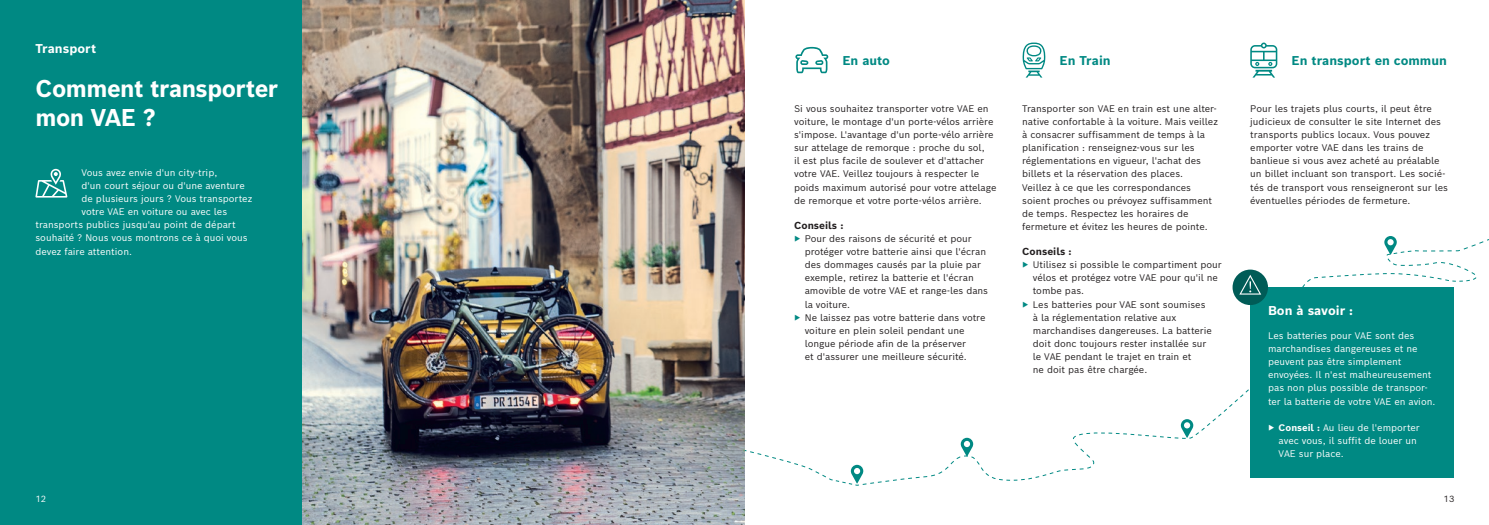
<style>
.page{position:relative;width:1489px;height:525px;background:#fff}
.page>*{position:absolute;margin:0;border:0;box-sizing:border-box;transform-origin:0 0}
.t1{font:700 23.75px/28.5px "Bosch Sans";letter-spacing:-.02em;color:#fff}
.t2{font:700 12.5px "Bosch Sans";color:#008983}
.t3{font:700 12.5px "Bosch Sans";color:#fff}
.t4{font:700 10px "Bosch Sans";color:#231f20}
.t5{font:9.38px/13.1px "Bosch Sans";color:#231f20}
.t6{font:9.38px/13.1px "Bosch Sans";color:#fff}
.t7{font:8.75px "Bosch Sans";color:#fff}
.t8{font:8.75px "Bosch Sans";color:#231f20}
.s1{font-weight:300;color:#008983}
.s2{font-weight:300}
.s3{font-weight:700}
</style>
<div class="page">
<svg style="left:744px;top:238px;width:744px;height:248px"></svg>
<img style="left:301px;top:0;width:443px;height:524px">
<div style="left:0;top:0;width:301px;height:524px;background:#008983"></div>
<div style="left:1250px;top:287px;width:203px;height:190px;background:#008983"></div>
<svg style="left:1022px;top:43px;width:23px;height:35px"></svg>
<svg style="left:1250px;top:43px;width:27px;height:35px"></svg>
<svg style="left:795px;top:47px;width:33px;height:26px"></svg>
<div style="left:1232px;top:269px;width:35px;height:36px;background:#005c57;border-radius:50%"></div>
<svg style="left:1239px;top:275px;width:22px;height:19px"></svg>
<svg style="left:35px;top:169px;width:32px;height:28px"></svg>
<h2 class="t3" style="left:35px;top:40px;width:62px">Transport</h2>
<h1 class="t1" style="left:35px;top:74px;width:244px">Comment transporter mon VAE ?</h1>
<p class="t6" style="left:81px;top:165px;width:137px">Vous avez envie d'un city-trip,</p>
<p class="t6" style="left:81px;top:178px;width:165px">d'un court séjour ou d'une aventure</p>
<p class="t6" style="left:81px;top:191px;width:172px">de plusieurs jours ? Vous transportez</p>
<p class="t6" style="left:81px;top:205px;width:147px">votre VAE en voiture ou avec les</p>
<p class="t6" style="left:35px;top:218px;width:202px">transports publics jusqu'au point de départ</p>
<p class="t6" style="left:35px;top:231px;width:214px">souhaité ? Nous vous montrons ce à quoi vous</p>
<p class="t6" style="left:35px;top:244px;width:98px">devez faire attention.</p>
<h2 class="t2" style="left:842px;top:52px;width:49px">En auto</h2>
<h2 class="t2" style="left:1059px;top:52px;width:53px">En Train</h2>
<h2 class="t2" style="left:1291px;top:52px;width:157px">En transport en commun</h2>
<p class="t5" style="left:1022px;top:101px;width:197px">Transporter son VAE en train est une alter&shy;native confortable à la voiture. Mais veillez à consacrer suffisamment de temps à la planification : renseignez-vous sur les réglementations en vigueur, l'achat des billets et la réservation des places.<br>Veillez à ce que les correspondances soient proches ou prévoyez suffisamment de temps. Respectez les horaires de fermeture et évitez les heures de pointe.</p>
<p class="t4" style="left:1022px;top:244px;width:51px">Conseils :</p>
<p class="t5" style="left:1022px;top:258px;width:201px"><span class="s1">▶</span> Utilisez si possible le compartiment pour</p>
<p class="t5" style="left:1032px;top:271px;width:187px">vélos et protégez votre VAE pour qu'il ne</p>
<p class="t5" style="left:1032px;top:284px;width:53px">tombe pas.</p>
<p class="t5" style="left:1022px;top:297px;width:185px"><span class="s1">▶</span> Les batteries pour VAE sont soumises</p>
<p class="t5" style="left:1032px;top:310px;width:145px">à la réglementation relative aux</p>
<p class="t5" style="left:1032px;top:323px;width:180px">marchandises dangereuses. La batterie</p>
<p class="t5" style="left:1032px;top:336px;width:175px">doit donc toujours rester installée sur</p>
<p class="t5" style="left:1032px;top:349px;width:160px">le VAE pendant le trajet en train et</p>
<p class="t5" style="left:1032px;top:363px;width:116px">ne doit pas être chargée.</p>
<p class="t5" style="left:1250px;top:101px;width:199px">Pour les trajets plus courts, il peut être judicieux de consulter le site Internet des transports publics locaux. Vous pouvez emporter votre VAE dans les trains de banlieue si vous avez acheté au préalable un billet incluant son transport. Les socié&shy;tés de transport vous renseigneront sur les éventuelles périodes de fermeture.</p>
<p class="t5" style="left:794px;top:101px;width:204px">Si vous souhaitez transporter votre VAE en voiture, le montage d'un porte-vélos arrière s'impose. L'avantage d'un porte-vélo arrière sur attelage de remorque : proche du sol,<br>il est plus facile de soulever et d'attacher votre VAE. Veillez toujours à respecter le poids maximum autorisé pour votre attelage de remorque et votre porte-vélos arrière.</p>
<p class="t4" style="left:794px;top:218px;width:51px">Conseils :</p>
<p class="t5" style="left:794px;top:231px;width:179px"><span class="s1">▶</span> Pour des raisons de sécurité et pour</p>
<p class="t5" style="left:804px;top:244px;width:183px">protéger votre batterie ainsi que l'écran</p>
<p class="t5" style="left:804px;top:258px;width:178px">des dommages causés par la pluie par</p>
<p class="t5" style="left:804px;top:271px;width:171px">exemple, retirez la batterie et l'écran</p>
<p class="t5" style="left:804px;top:284px;width:185px">amovible de votre VAE et range-les dans</p>
<p class="t5" style="left:804px;top:297px;width:47px">la voiture.</p>
<p class="t5" style="left:794px;top:310px;width:193px"><span class="s1">▶</span> Ne laissez pas votre batterie dans votre</p>
<p class="t5" style="left:804px;top:323px;width:161px">voiture en plein soleil pendant une</p>
<p class="t5" style="left:804px;top:336px;width:163px">longue période afin de la préserver</p>
<p class="t5" style="left:804px;top:349px;width:164px">et d'assurer une meilleure sécurité.</p>
<h2 class="t3" style="left:1267px;top:302px;width:87px">Bon à savoir :</h2>
<p class="t6" style="left:1267px;top:328px;width:169px">Les batteries pour VAE sont des marchandises dangereuses et ne peuvent pas être simplement envoyées. Il n'est malheureusement pas non plus possible de transpor&shy;ter la batterie de votre VAE en avion.</p>
<p class="t6" style="left:1278px;top:420px;width:143px;text-indent:-11px"><span class="s2">▶</span> <span class="s3">Conseil :</span> Au lieu de l'emporter avec vous, il suffit de louer un<br>VAE sur place.</p>
<p class="t7" style="left:35px;top:492px;width:12px">12</p>
<p class="t8" style="left:1443px;top:492px;width:12px">13</p>
</div>
